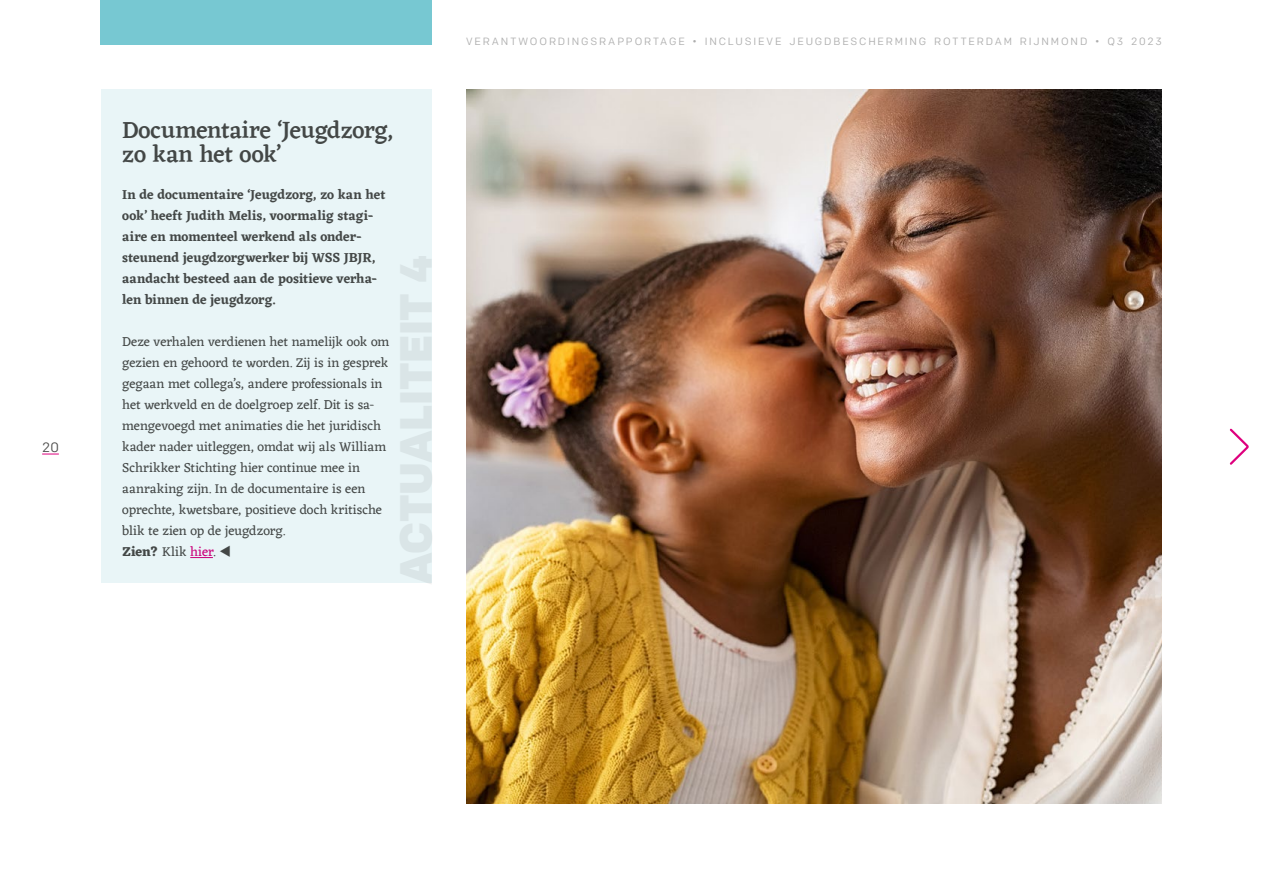
<style>
.page{position:relative;width:1263px;height:893px;background:#fff}
.page>*{position:absolute;margin:0;border:0;box-sizing:border-box;transform-origin:0 0}
.t1{font:500 24px/24px "Eczar";letter-spacing:-.005em;color:#4a4a49}
.t2{font:13.5px/21px "Eczar";color:#4a4a49}
.t3{font:600 13.5px/21px "Eczar";color:#4a4a49}
.t4{font:13.5px "Colfax";color:#4a4a49}
.t5{font:10.5px "Colfax";letter-spacing:.175em;color:#adadad}
.s1{font-weight:700}
.s2{color:#de007e}
</style>
<div class="page">
<div style="left:101px;top:0;width:331px;height:45px;background:#77c8d2"></div>
<div style="left:101px;top:89px;width:331px;height:494px;background:#e9f5f7"></div>
<svg style="left:190px;top:557px;width:23px;height:1px"></svg>
<img style="left:466px;top:90px;width:695px;height:713px">
<svg style="left:1229px;top:428px;width:20px;height:37px"></svg>
<svg style="left:42px;top:454px;width:17px;height:1px"></svg>
<p class="t4" style="left:42px;top:438px;width:18px">20</p>
<h1 class="t1" style="left:122px;top:118px;width:273px">Documentaire ‘Jeugdzorg, zo kan het ook’</h1>
<p class="t3" style="left:122px;top:184px;width:265px">In de documentaire ‘Jeugdzorg, zo kan het ook’ heeft Judith Melis, voormalig stagi&shy;aire en momenteel werkend als onder&shy;steunend jeugdzorgwerker bij WSS JBJR, aandacht besteed aan de positieve verha&shy;len binnen de jeugdzorg.</p>
<p class="t2" style="left:122px;top:332px;width:269px">Deze verhalen verdienen het namelijk ook om gezien en gehoord te worden. Zij is in gesprek gegaan met collega’s, andere professionals in het werkveld en de doelgroep zelf. Dit is sa&shy;mengevoegd met animaties die het juridisch kader nader uitleggen, omdat wij als William Schrikker Stichting hier continue mee in aanraking zijn. In de documentaire is een oprechte, kwetsbare, positieve doch kritische blik te zien op de jeugdzorg.<br><span class="s1">Zien?</span> Klik <span class="s2">hier</span>. ▼</p>
<p class="t5" style="left:466px;top:35px;width:697px">VERANTWOORDINGSRAPPORTAGE • INCLUSIEVE JEUGDBESCHERMING ROTTERDAM RIJNMOND • Q3 2023</p>
</div>
